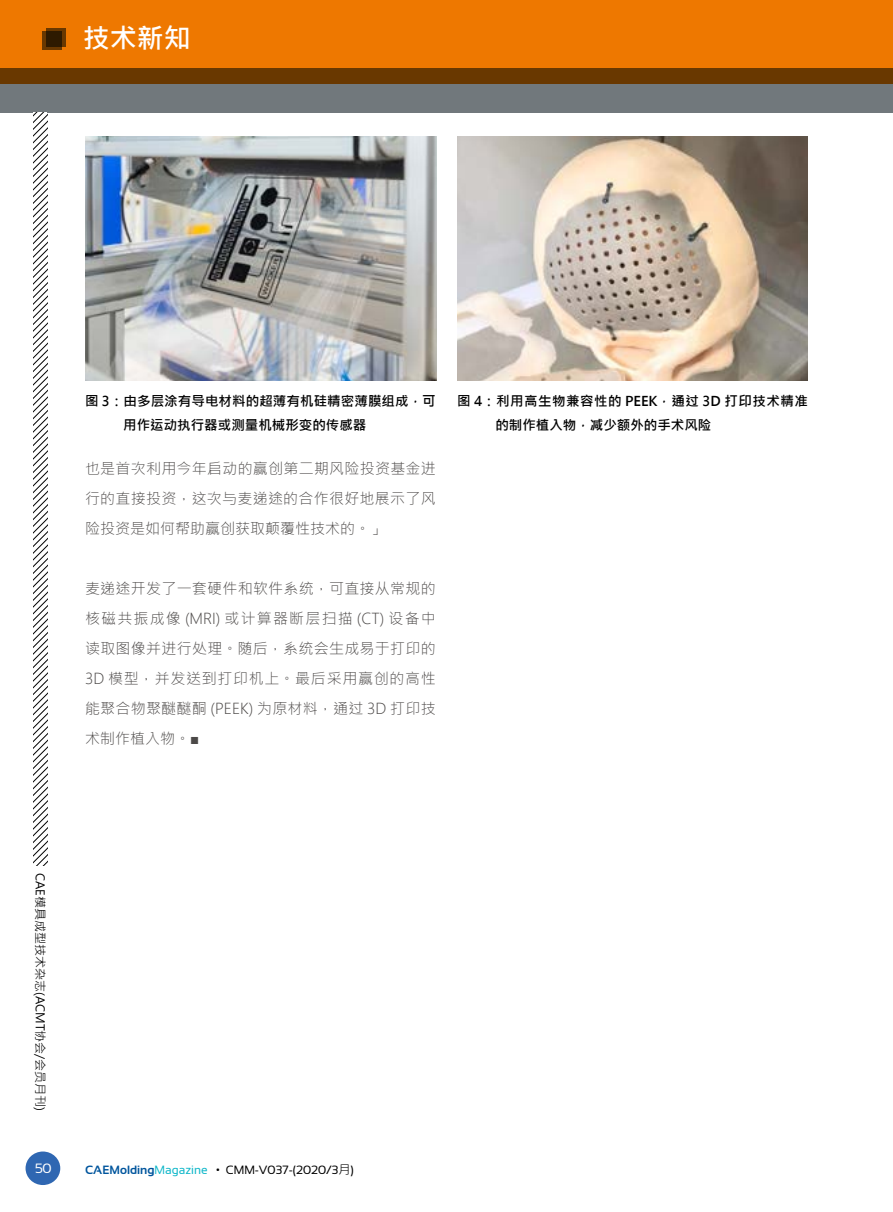
<style>
.page{position:relative;width:893px;height:1212px;background:#fff}
.page>*{position:absolute;margin:0;border:0;box-sizing:border-box;transform-origin:0 0}
.t1{font:700 27px "Microsoft Jheng Hei";color:#fff}
.t2{font:15px/30px "Microsoft Jheng Hei UI Light";letter-spacing:.015em;color:#4c4948;text-align:justify}
.t3{font:13.5px/24px "Microsoft Jheng Hei UI Bold";letter-spacing:.005em;color:#000}
.t4{font:13.5px "Sansation";color:#fff}
.t5{font:12px "Sansation";color:#000}
.t6{font:12px "Microsoft Jheng Hei";color:#000}
.s1{font-weight:700;color:#00559d}
.s2{color:#0fb7c9}
.s3{font-family:"Microsoft Jheng Hei"}
</style>
<div class="page">
<div style="left:0;top:0;width:893px;height:84px;background:#ee7800"></div>
<svg style="left:0;top:68px;width:893px;height:44px;background:#6e604e"></svg>
<div style="left:43px;top:31px;width:19px;height:19px;background:#693800"></div>
<svg style="left:46px;top:28px;width:20px;height:19px"></svg>
<svg style="left:34px;top:112px;width:13px;height:753px"></svg>
<div style="left:26px;top:1151px;width:34px;height:34px;background:#2f67b2;border-radius:50%"></div>
<img style="left:85px;top:136px;width:351px;height:245px">
<img style="left:457px;top:136px;width:351px;height:245px">
<h1 class="t1" style="left:83px;top:21px;width:110px">技术新知</h1>
<p class="t3" style="left:123px;top:389px;width:314px;text-indent:-38px">图 3：由多层涂有导电材料的超薄有机硅精密薄膜组成，可用作运动执行器或测量机械形变的传感器</p>
<p class="t3" style="left:495px;top:389px;width:314px;text-indent:-38px">图 4：利用高生物兼容性的 PEEK，通过 3D 打印技术精准的制作植入物，减少额外的手术风险</p>
<p class="t2" style="left:85px;top:454px;width:352px">也是首次利用今年启动的赢创第二期风险投资基金进行的直接投资，这次与麦递途的合作很好地展示了风险投资是如何帮助赢创获取颠覆性技术的。」</p>
<p class="t2" style="left:85px;top:574px;width:352px">麦递途开发了一套硬件和软件系统，可直接从常规的核磁共振成像 (MRI) 或计算器断层扫描 (CT) 设备中读取图像并进行处理。随后，系统会生成易于打印的3D 模型，并发送到打印机上。最后采用赢创的高性能聚合物聚醚醚酮 (PEEK) 为原材料，通过 3D 打印技术制作植入物。■</p>
<p class="t6" style="left:48px;top:873px;width:240px;rotate:90deg">CAE模具成型技术杂志(ACMT协会/会员月刊)</p>
<p class="t4" style="left:35px;top:1161px;width:18px">50</p>
<p class="t5" style="left:85px;top:1163px;width:270px"><span class="s1">CAEMolding</span><span class="s2">Magazine</span> • CMM-V037-(2020/3<span class="s3">月</span>)</p>
</div>
